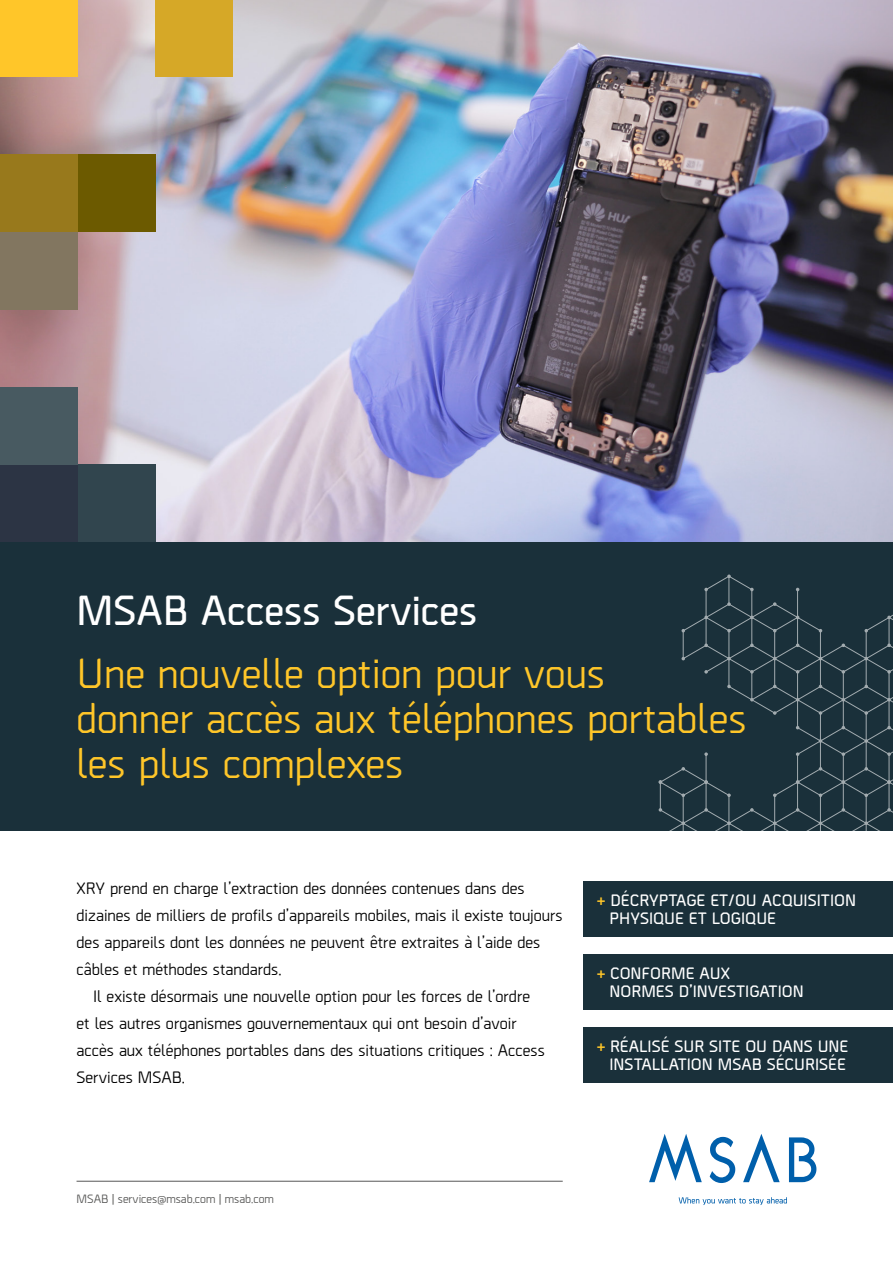
<style>
.page{position:relative;width:893px;height:1263px;background:#fff}
.page>*{position:absolute;margin:0;border:0;box-sizing:border-box;transform-origin:0 0}
.t1{font:500 42px/45px "Borda";color:#ffc629}
.t2{font:600 42px "Borda";color:#fff}
.t3{font:500 16.5px "Borda";color:#000}
.t4{font:600 16.5px/18px "Borda";color:#fff}
.t5{font:500 12px "Borda";color:#575756}
.s1{color:#ffc629}
</style>
<div class="page">
<img style="left:0;top:0;width:893px;height:542px">
<div style="left:584px;top:881px;width:309px;height:56px;background:#1a303a"></div>
<div style="left:584px;top:954px;width:309px;height:56px;background:#1a303a"></div>
<div style="left:584px;top:1027px;width:309px;height:56px;background:#1a303a"></div>
<div style="left:0;top:542px;width:893px;height:288px;background:#1a303a"></div>
<div style="left:0;top:464px;width:78px;height:78px;background:#2c3444"></div>
<div style="left:0;top:387px;width:78px;height:78px;background:#485a61"></div>
<div style="left:78px;top:154px;width:77px;height:78px;background:#6c5a00"></div>
<div style="left:78px;top:464px;width:77px;height:78px;background:#31454e"></div>
<div style="left:0;top:0;width:78px;height:77px;background:#ffc629"></div>
<div style="left:155px;top:0;width:78px;height:77px;background:#d6a827"></div>
<div style="left:0;top:232px;width:78px;height:78px;background:#827660"></div>
<div style="left:0;top:154px;width:78px;height:78px;background:#98791c"></div>
<svg style="left:710px;top:1137px;width:25px;height:46px"></svg>
<svg style="left:789px;top:1137px;width:27px;height:45px"></svg>
<svg style="left:743px;top:1134px;width:37px;height:48px"></svg>
<svg style="left:649px;top:1134px;width:53px;height:48px"></svg>
<svg style="left:679px;top:1197px;width:108px;height:8px"></svg>
<hr style="left:77px;top:1181px;width:486px;height:1px;background:#575756">
<hr style="left:843px;top:754px;width:1px;height:55px;background:#fff">
<hr style="left:797px;top:754px;width:1px;height:55px;background:#fff">
<hr style="left:706px;top:754px;width:1px;height:55px;background:#fff">
<hr style="left:797px;top:672px;width:1px;height:55px;background:#fff">
<hr style="left:866px;top:713px;width:1px;height:55px;background:#fff">
<hr style="left:843px;top:672px;width:1px;height:55px;background:#fff">
<hr style="left:820px;top:713px;width:1px;height:55px;background:#fff">
<hr style="left:889px;top:754px;width:1px;height:55px;background:#fff">
<hr style="left:889px;top:672px;width:1px;height:55px;background:#fff">
<svg style="left:704px;top:752px;width:4px;height:4px"></svg>
<svg style="left:659px;top:767px;width:234px;height:63px"></svg>
<svg style="left:796px;top:726px;width:97px;height:30px"></svg>
<svg style="left:681px;top:574px;width:212px;height:141px"></svg>
<h1 class="t2" style="left:77px;top:581px;width:402px">MSAB Access Services</h1>
<h1 class="t1" style="left:77px;top:648px;width:672px">Une nouvelle option pour vous<br>donner accès aux téléphones portables les plus complexes</h1>
<p class="t3" style="left:77px;top:876px;width:450px">XRY prend en charge l’extraction des données contenues dans des</p>
<p class="t3" style="left:77px;top:903px;width:488px">dizaines de milliers de profils d’appareils mobiles, mais il existe toujours</p>
<p class="t3" style="left:77px;top:930px;width:465px">des appareils dont les données ne peuvent être extraites à l’aide des</p>
<p class="t3" style="left:77px;top:957px;width:207px">câbles et méthodes standards.</p>
<p class="t3" style="left:93px;top:984px;width:439px">Il existe désormais une nouvelle option pour les forces de l’ordre</p>
<p class="t3" style="left:77px;top:1011px;width:442px">et les autres organismes gouvernementaux qui ont besoin d’avoir</p>
<p class="t3" style="left:77px;top:1038px;width:470px">accès aux téléphones portables dans des situations critiques : Access</p>
<p class="t3" style="left:77px;top:1065px;width:110px">Services MSAB.</p>
<p class="t4" style="left:609px;top:890px;width:248px;text-indent:-13px"><span class="s1">+</span> DÉCRYPTAGE ET/OU ACQUISITION<br>PHYSIQUE ET LOGIQUE</p>
<p class="t4" style="left:609px;top:963px;width:196px;text-indent:-13px"><span class="s1">+</span> CONFORME AUX<br>NORMES D’INVESTIGATION</p>
<p class="t4" style="left:597px;top:1036px;width:253px;text-align:right"><span class="s1">+</span> RÉALISÉ SUR SITE OU DANS UNE<br>INSTALLATION MSAB SÉCURISÉE</p>
<p class="t5" style="left:77px;top:1190px;width:199px">MSAB | services@msab.com | msab.com</p>
</div>
